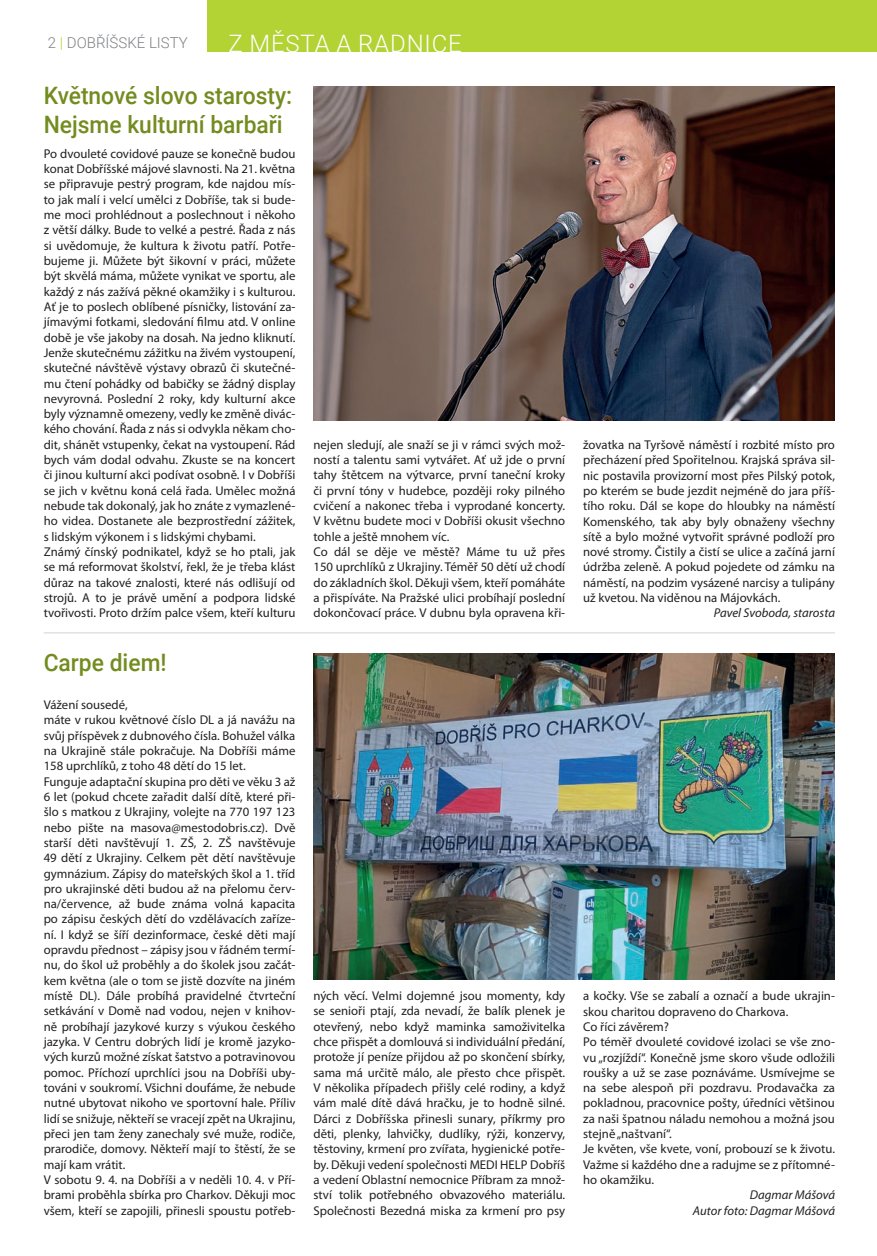
<style>
.page{position:relative;width:877px;height:1256px;background:#fff}
.page>*{position:absolute;margin:0;border:0;box-sizing:border-box;transform-origin:0 0}
.t1{font:500 24px/28.8px "Roboto";color:#738c1f;scale:.95 1}
.t2{font:300 24px "Roboto";letter-spacing:.035em;color:#fff}
.t3{font:300 15px "Roboto";color:#808285}
.t4{font:12.75px/15.3px "Myriad Pro";color:#231f20}
.t5{font:italic 12.75px/15.3px "Myriad Pro";color:#231f20;text-align:right}
.s1{color:#b3d234}
</style>
<div class="page">
<div style="left:207px;top:0;width:670px;height:52px;background:#b3d234"></div>
<hr style="left:44px;top:632px;width:791px;height:1px;background:#d1d2d4">
<img style="left:313px;top:86px;width:522px;height:334px">
<img style="left:313px;top:653px;width:522px;height:326px">
<h1 class="t2" style="left:228px;top:27px;width:235px">Z MĚSTA A RADNICE</h1>
<p class="t3" style="left:48px;top:32px;width:141px">2 <span class="s1">|</span> DOBŘÍŠSKÉ LISTY</p>
<h1 class="t1" style="left:44px;top:80px;width:263px">Květnové slovo starosty:<br>Nejsme kulturní barbaři</h1>
<p class="t4" style="left:44px;top:146px;width:253px">Po dvouleté covidové pauze se konečně budou konat Dobříšské májové slavnosti. Na 21. května se připravuje pestrý program, kde najdou mís&shy;to jak malí i velcí umělci z Dobříše, tak si bude&shy;me moci prohlédnout a poslechnout i někoho z větší dálky. Bude to velké a pestré. Řada z nás si uvědomuje, že kultura k životu patří. Potře&shy;bujeme ji. Můžete být šikovní v práci, můžete být skvělá máma, můžete vynikat ve sportu, ale každý z nás zažívá pěkné okamžiky i s kulturou.<br>Ať je to poslech oblíbené písničky, listování za&shy;jímavými fotkami, sledování filmu atd. V online době je vše jakoby na dosah. Na jedno kliknutí.<br>Jenže skutečnému zážitku na živém vystoupení, skutečné návštěvě výstavy obrazů či skutečné&shy;mu čtení pohádky od babičky se žádný display nevyrovná. Poslední 2 roky, kdy kulturní akce byly významně omezeny, vedly ke změně divác&shy;kého chování. Řada z nás si odvykla někam cho&shy;dit, shánět vstupenky, čekat na vystoupení. Rád bych vám dodal odvahu. Zkuste se na koncert či jinou kulturní akci podívat osobně. I v Dobříši se jich v květnu koná celá řada. Umělec možná nebude tak dokonalý, jak ho znáte z vymazlené&shy;ho videa. Dostanete ale bezprostřední zážitek, s lidským výkonem i s lidskými chybami.<br>Známý čínský podnikatel, když se ho ptali, jak se má reformovat školství, řekl, že je třeba klást důraz na takové znalosti, které nás odlišují od strojů. A to je právě umění a podpora lidské tvořivosti. Proto držím palce všem, kteří kulturu</p>
<p class="t4" style="left:313px;top:437px;width:253px">nejen sledují, ale snaží se ji v rámci svých mož&shy;ností a talentu sami vytvářet. Ať už jde o první tahy štětcem na výtvarce, první taneční kroky či první tóny v hudebce, později roky pilného cvičení a nakonec třeba i vyprodané koncerty.<br>V květnu budete moci v Dobříši okusit všechno tohle a ještě mnohem víc.<br>Co dál se děje ve městě? Máme tu už přes 150 uprchlíků z Ukrajiny. Téměř 50 dětí už chodí do základních škol. Děkuji všem, kteří pomáháte a přispíváte. Na Pražské ulici probíhají poslední dokončovací práce. V dubnu byla opravena kři-</p>
<p class="t4" style="left:583px;top:437px;width:253px;text-align:justify">žovatka na Tyršově náměstí i rozbité místo pro přecházení před Spořitelnou. Krajská správa sil&shy;nic postavila provizorní most přes Pilský potok, po kterém se bude jezdit nejméně do jara příš&shy;tího roku. Dál se kope do hloubky na náměstí Komenského, tak aby byly obnaženy všechny sítě a bylo možné vytvořit správné podloží pro nové stromy. Čistily a čistí se ulice a začíná jarní údržba zeleně. A pokud pojedete od zámku na náměstí, na podzim vysázené narcisy a tulipány už kvetou. Na viděnou na Májovkách.</p>
<p class="t5" style="left:714px;top:605px;width:122px">Pavel Svoboda, starosta</p>
<h1 class="t1" style="left:44px;top:647px;width:131px">Carpe diem!</h1>
<p class="t4" style="left:44px;top:697px;width:253px">Vážení sousedé,<br>máte v rukou květnové číslo DL a já navážu na svůj příspěvek z dubnového čísla. Bohužel válka na Ukrajině stále pokračuje. Na Dobříši máme 158 uprchlíků, z toho 48 dětí do 15 let.<br>Funguje adaptační skupina pro děti ve věku 3 až 6 let (pokud chcete zařadit další dítě, které při&shy;šlo s matkou z Ukrajiny, volejte na 770 197 123 nebo pište na masova@mestodobris.cz). Dvě starší děti navštěvují 1. ZŠ, 2. ZŠ navštěvuje 49 dětí z Ukrajiny. Celkem pět dětí navštěvuje gymnázium. Zápisy do mateřských škol a 1. tříd pro ukrajinské děti budou až na přelomu červ&shy;na/července, až bude známa volná kapacita po zápisu českých dětí do vzdělávacích zaříze&shy;ní. I když se šíří dezinformace, české děti mají opravdu přednost – zápisy jsou v řádném termí&shy;nu, do škol už proběhly a do školek jsou začát&shy;kem května (ale o tom se jistě dozvíte na jiném místě DL). Dále probíhá pravidelné čtvrteční setkávání v Domě nad vodou, nejen v knihov&shy;ně probíhají jazykové kurzy s výukou českého jazyka. V Centru dobrých lidí je kromě jazyko&shy;vých kurzů možné získat šatstvo a potravinovou pomoc. Příchozí uprchlíci jsou na Dobříši uby&shy;továni v soukromí. Všichni doufáme, že nebude nutné ubytovat nikoho ve sportovní hale. Příliv lidí se snižuje, někteří se vracejí zpět na Ukrajinu, přeci jen tam ženy zanechaly své muže, rodiče, prarodiče, domovy. Někteří mají to štěstí, že se mají kam vrátit.<br>V sobotu 9. 4. na Dobříši a v neděli 10. 4. v Pří&shy;brami proběhla sbírka pro Charkov. Děkuji moc všem, kteří se zapojili, přinesli spoustu potřeb-</p>
<p class="t4" style="left:313px;top:988px;width:253px;text-align:justify">ných věcí. Velmi dojemné jsou momenty, kdy se senioři ptají, zda nevadí, že balík plenek je otevřený, nebo když maminka samoživitelka chce přispět a domlouvá si individuální předání, protože jí peníze přijdou až po skončení sbírky, sama má určitě málo, ale přesto chce přispět.<br>V několika případech přišly celé rodiny, a když vám malé dítě dává hračku, je to hodně silné.<br>Dárci z Dobříšska přinesli sunary, příkrmy pro děti, plenky, lahvičky, dudlíky, rýži, konzervy, těstoviny, krmení pro zvířata, hygienické potře&shy;by. Děkuji vedení společnosti MEDI HELP Dobříš a vedení Oblastní nemocnice Příbram za množ&shy;ství tolik potřebného obvazového materiálu.<br>Společnosti Bezedná miska za krmení pro psy</p>
<p class="t4" style="left:583px;top:988px;width:253px">a kočky. Vše se zabalí a označí a bude ukrajin&shy;skou charitou dopraveno do Charkova.<br>Co říci závěrem?<br>Po téměř dvouleté covidové izolaci se vše zno&shy;vu „rozjíždí“. Konečně jsme skoro všude odložili roušky a už se zase poznáváme. Usmívejme se na sebe alespoň při pozdravu. Prodavačka za pokladnou, pracovnice pošty, úředníci většinou za naši špatnou náladu nemohou a možná jsou stejně „naštvaní“.<br>Je květen, vše kvete, voní, probouzí se k životu.<br>Važme si každého dne a radujme se z přítomné&shy;ho okamžiku.</p>
<p class="t5" style="left:693px;top:1187px;width:143px">Dagmar Mášová<br>Autor foto: Dagmar Mášová</p>
</div>
